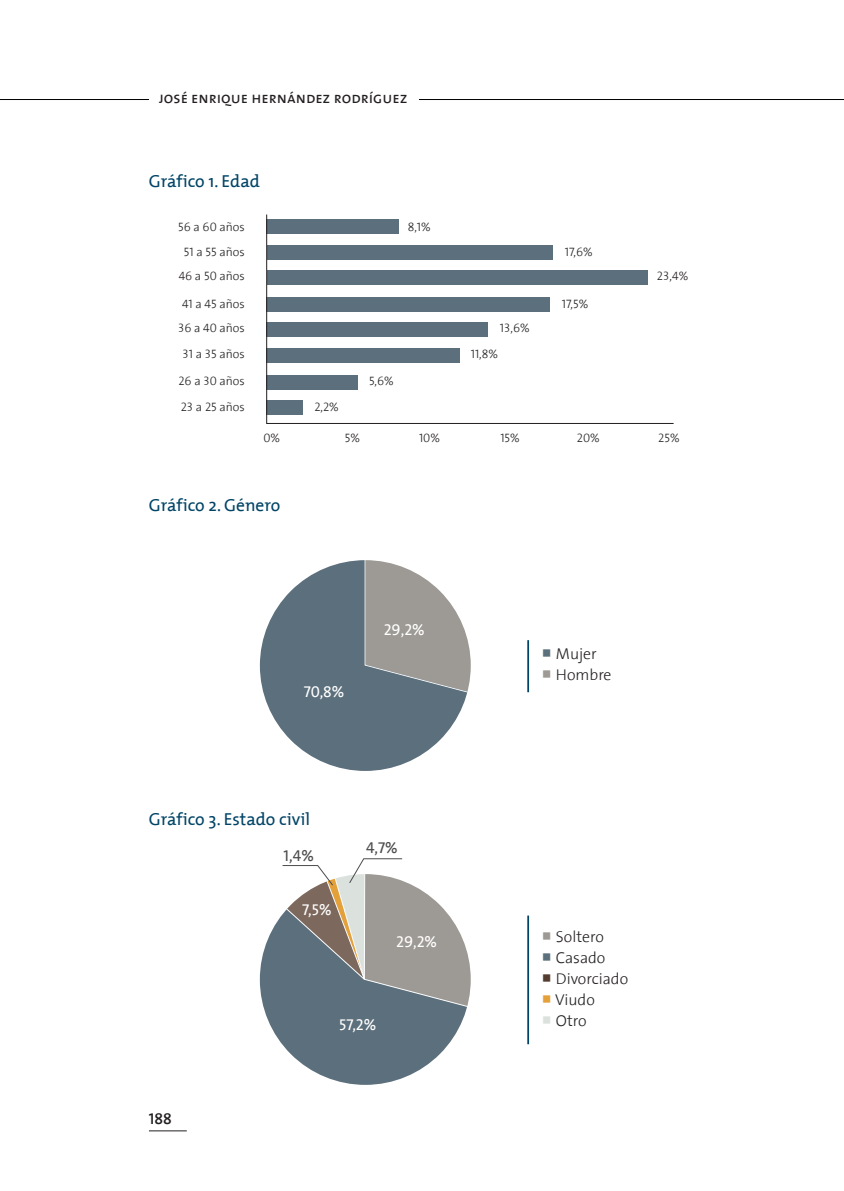
<style>
.page{position:relative;width:844px;height:1191px;background:#fff}
.page>*{position:absolute;margin:0;border:0;box-sizing:border-box;transform-origin:0 0}
.t1{font:17.5px "The Mix";color:#046}
.t2{font:300 15.75px "The Sans";color:#231f20}
.t3{font:15.75px "The Mix Caps";color:#231f20}
.t4{font:15.75px "The Sans Caps";color:#fff}
.t5{font:15.75px "The Sans Caps";color:#4b4c4d}
.t6{font:15.75px "The Mix Semi Bold Caps";color:#231f20}
.t7{font:300 12.25px "The Sans";color:#231f20}
.t8{font:12.25px "The Sans Light Caps";color:#231f20}
.s1{font-family:"The Sans Light Caps";font-weight:400}
.s2{color:#5c6f7c}
.s3{color:#9d9994}
.s4{color:#543d30}
.s5{color:#e4a039}
.s6{color:#dbe2de}
</style>
<div class="page">
<hr style="left:0;top:99px;width:843px;height:1px;background:#000">
<div style="left:149px;top:87px;width:270px;height:24px;background:#fff"></div>
<svg style="left:266px;top:214px;width:408px;height:210px"></svg>
<svg style="left:259px;top:560px;width:212px;height:211px;fill:#5c6f7c"></svg>
<svg style="left:259px;top:927px;width:208px;height:158px;fill:#5c6f7c"></svg>
<hr style="left:149px;top:1130px;width:38px;height:1px;background:#231f20">
<hr style="left:527px;top:640px;width:2px;height:52px;background:#046">
<hr style="left:527px;top:915px;width:2px;height:129px;background:#046">
<svg style="left:274px;top:858px;width:197px;height:151px"></svg>
<p class="t3" style="left:159px;top:91px;width:250px">josé enrique hernández rodríguez</p>
<p class="t1" style="left:149px;top:174px;width:112px">Gráfico 1. Edad</p>
<p class="t7" style="left:178px;top:222px;width:68px"><span class="s1">56</span> a <span class="s1">60</span> años</p>
<p class="t8" style="left:407px;top:222px;width:25px">8,1%</p>
<p class="t7" style="left:184px;top:246px;width:63px"><span class="s1">51</span> a <span class="s1">55</span> años</p>
<p class="t8" style="left:564px;top:246px;width:30px">17,6%</p>
<p class="t7" style="left:179px;top:271px;width:68px"><span class="s1">46</span> a <span class="s1">50</span> años</p>
<p class="t8" style="left:656px;top:271px;width:33px">23,4%</p>
<p class="t7" style="left:182px;top:298px;width:64px"><span class="s1">41</span> a <span class="s1">45</span> años</p>
<p class="t8" style="left:561px;top:298px;width:28px">17,5%</p>
<p class="t7" style="left:178px;top:323px;width:68px"><span class="s1">36</span> a <span class="s1">40</span> años</p>
<p class="t8" style="left:499px;top:323px;width:31px">13,6%</p>
<p class="t7" style="left:182px;top:349px;width:64px"><span class="s1">31</span> a <span class="s1">35</span> años</p>
<p class="t8" style="left:470px;top:349px;width:29px">11,8%</p>
<p class="t7" style="left:178px;top:376px;width:68px"><span class="s1">26</span> a <span class="s1">30</span> años</p>
<p class="t8" style="left:369px;top:376px;width:26px">5,6%</p>
<p class="t7" style="left:181px;top:401px;width:66px"><span class="s1">23</span> a <span class="s1">25</span> años</p>
<p class="t8" style="left:314px;top:401px;width:26px">2,2%</p>
<p class="t8" style="left:345px;top:432px;width:17px">5%</p>
<p class="t8" style="left:419px;top:432px;width:23px">10%</p>
<p class="t8" style="left:500px;top:432px;width:21px">15%</p>
<p class="t8" style="left:576px;top:432px;width:24px">20%</p>
<p class="t8" style="left:658px;top:432px;width:23px">25%</p>
<p class="t8" style="left:263px;top:432px;width:18px">0%</p>
<p class="t1" style="left:149px;top:498px;width:133px">Gráfico 2. Género</p>
<p class="t4" style="left:304px;top:685px;width:42px">70,8%</p>
<p class="t4" style="left:383px;top:623px;width:43px">29,2%</p>
<p class="t1" style="left:149px;top:812px;width:163px">Gráfico 3. Estado civil</p>
<p class="t5" style="left:283px;top:849px;width:32px">1,4%</p>
<p class="t4" style="left:302px;top:903px;width:31px">7,5%</p>
<p class="t5" style="left:366px;top:841px;width:33px">4,7%</p>
<p class="t4" style="left:396px;top:935px;width:43px">29,2%</p>
<p class="t6" style="left:149px;top:1112px;width:25px">188</p>
<p class="t4" style="left:339px;top:1018px;width:39px">57,2%</p>
<p class="t2" style="left:541px;top:646px;width:57px"><span class="s2">▪</span> Mujer</p>
<p class="t2" style="left:541px;top:667px;width:72px"><span class="s3">▪</span> Hombre</p>
<p class="t2" style="left:541px;top:930px;width:64px"><span class="s3">▪</span> Soltero</p>
<p class="t2" style="left:541px;top:951px;width:66px"><span class="s2">▪</span> Casado</p>
<p class="t2" style="left:541px;top:972px;width:88px"><span class="s4">▪</span> Divorciado</p>
<p class="t2" style="left:541px;top:993px;width:55px"><span class="s5">▪</span> Viudo</p>
<p class="t2" style="left:541px;top:1014px;width:47px"><span class="s6">▪</span> Otro</p>
</div>
